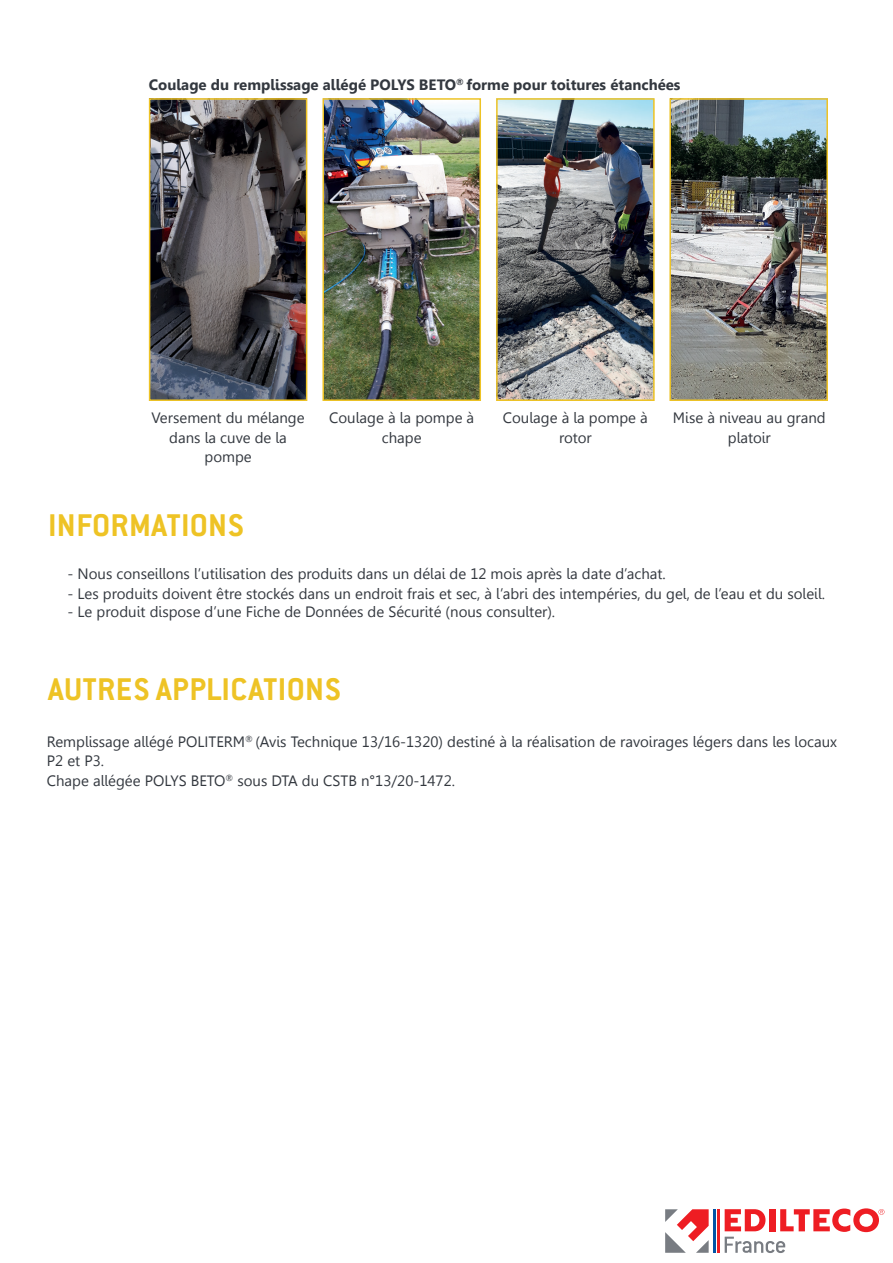
<style>
.page{position:relative;width:893px;height:1263px;background:#fff}
.page>*{position:absolute;margin:0;border:0;box-sizing:border-box;transform-origin:0 0}
.t1{font:700 34.5px "Conduit ITC";letter-spacing:.015em;color:#eec325}
.t2{font:15px/19.5px "Gisha";color:#33383f;text-align:center}
.t3{font:700 15px "Gisha";color:#33383f}
</style>
<div class="page">
<img style="left:152px;top:101px;width:152px;height:297px">
<div style="left:149px;top:98px;width:158px;height:303px;border:2px solid #eec325"></div>
<img style="left:325px;top:101px;width:153px;height:297px">
<div style="left:322px;top:98px;width:159px;height:303px;border:2px solid #eec325"></div>
<img style="left:672px;top:101px;width:153px;height:297px">
<div style="left:669px;top:98px;width:159px;height:303px;border:2px solid #eec325"></div>
<img style="left:499px;top:101px;width:153px;height:297px">
<div style="left:496px;top:98px;width:159px;height:303px;border:2px solid #eec325"></div>
<svg style="left:665px;top:1209px;width:44px;height:44px"></svg>
<svg style="left:725px;top:1208px;width:159px;height:45px"></svg>
<hr style="left:713px;top:1209px;width:2px;height:43px;background:#0154a6">
<hr style="left:718px;top:1209px;width:2px;height:43px;background:#ee1d23">
<p class="t3" style="left:149px;top:76px;width:533px">Coulage du remplissage allégé POLYS BETO<sup>®</sup> forme pour toitures étanchées</p>
<p class="t2" style="left:152px;top:408px;width:154px">Versement du mélange dans la cuve de la pompe</p>
<p class="t2" style="left:329px;top:408px;width:147px">Coulage à la pompe à chape</p>
<p class="t2" style="left:673px;top:408px;width:154px">Mise à niveau au grand platoir</p>
<p class="t2" style="left:503px;top:408px;width:147px">Coulage à la pompe à rotor</p>
<h1 class="t1" style="left:48px;top:505px;width:197px">INFORMATIONS</h1>
<p class="t2" style="left:67px;top:564px;width:600px">- Nous conseillons l’utilisation des produits dans un délai de 12 mois après la date d’achat.</p>
<p class="t2" style="left:67px;top:584px;width:759px">- Les produits doivent être stockés dans un endroit frais et sec, à l’abri des intempéries, du gel, de l’eau et du soleil.</p>
<p class="t2" style="left:67px;top:602px;width:489px">- Le produit dispose d’une Fiche de Données de Sécurité (nous consulter).</p>
<h1 class="t1" style="left:48px;top:668px;width:294px">AUTRES APPLICATIONS</h1>
<p class="t2" style="left:47px;top:732px;width:792px;text-align:left">Remplissage allégé POLITERM<sup>®</sup> (Avis Technique 13/16-1320) destiné à la réalisation de ravoirages légers dans les locaux<br>P2 et P3.<br>Chape allégée POLYS BETO<sup>®</sup> sous DTA du CSTB n°13/20-1472.</p>
</div>
